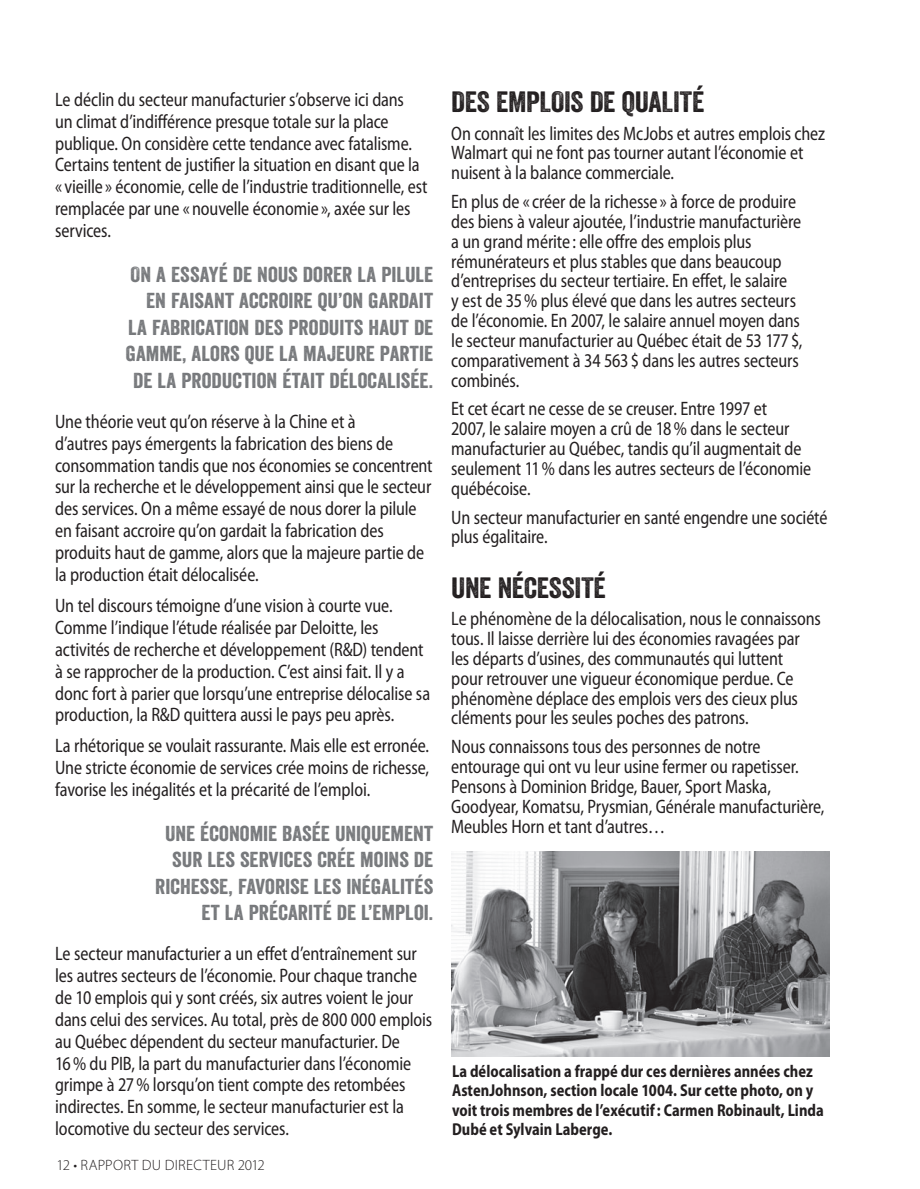
<style>
.page{position:relative;width:920px;height:1189px;background:#fff}
.page>*{position:absolute;margin:0;border:0;box-sizing:border-box;transform-origin:0 0}
.t1{font:28.5px "Veneer";letter-spacing:-.01em;color:#231f20;scale:1.1 1}
.t2{font:21px/26.5px "Veneer";color:#76787b;text-align:right;scale:1.1 1}
.t3{font:semi-condensed 19.5px/21.9px "Myriad Pro";letter-spacing:-.01em;color:#231f20;scale:.9 1}
.t4{font:700 semi-condensed 17.25px/19.5px "Myriad Pro";color:#231f20;scale:.9 1}
.t5{font:300 15px "Myriad Pro";letter-spacing:.015em;color:#231f20}
</style>
<div class="page">
<img style="left:451px;top:851px;width:378px;height:205px">
<p class="t3" style="left:55px;top:89px;width:415px">Le déclin du secteur manufacturier s’observe ici dans<br>un climat d’indifférence presque totale sur la place publique. On considère cette tendance avec fatalisme.<br>Certains tentent de justifier la situation en disant que la « vieille » économie, celle de l’industrie traditionnelle, est remplacée par une «nouvelle économie », axée sur les services.</p>
<p class="t2" style="left:126px;top:261px;width:281px">ON A ESSAYÉ DE NOUS DORER LA PILULE EN FAISANT ACCROIRE QU’ON GARDAIT LA FABRICATION DES PRODUITS HAUT DE GAMME, ALORS QUE LA MAJEURE PARTIE DE LA PRODUCTION ÉTAIT DÉLOCALISÉE.</p>
<p class="t3" style="left:55px;top:411px;width:421px">Une théorie veut qu’on réserve à la Chine et à<br>d’autres pays émergents la fabrication des biens de consommation tandis que nos économies se concentrent sur la recherche et le développement ainsi que le secteur des services. On a même essayé de nous dorer la pilule en faisant accroire qu’on gardait la fabrication des produits haut de gamme, alors que la majeure partie de la production était délocalisée.</p>
<p class="t3" style="left:55px;top:595px;width:418px">Un tel discours témoigne d’une vision à courte vue.<br>Comme l’indique l’étude réalisée par Deloitte, les activités de recherche et développement (R&amp;D) tendent à se rapprocher de la production. C’est ainsi fait. Il y a donc fort à parier que lorsqu’une entreprise délocalise sa production, la R&amp;D quittera aussi le pays peu après.</p>
<p class="t3" style="left:55px;top:735px;width:417px;text-align:justify">La rhétorique se voulait rassurante. Mais elle est erronée.<br>Une stricte économie de services crée moins de richesse, favorise les inégalités et la précarité de l’emploi.</p>
<p class="t2" style="left:155px;top:820px;width:254px">UNE ÉCONOMIE BASÉE UNIQUEMENT<br>SUR LES SERVICES CRÉE MOINS DE<br>RICHESSE, FAVORISE LES INÉGALITÉS<br>ET LA PRÉCARITÉ DE L’EMPLOI.</p>
<p class="t3" style="left:55px;top:943px;width:420px">Le secteur manufacturier a un effet d’entraînement sur les autres secteurs de l’économie. Pour chaque tranche de 10 emplois qui y sont créés, six autres voient le jour dans celui des services. Au total, près de 800 000 emplois au Québec dépendent du secteur manufacturier. De<br>16 % du PIB, la part du manufacturier dans l’économie grimpe à 27 % lorsqu’on tient compte des retombées indirectes. En somme, le secteur manufacturier est la locomotive du secteur des services.</p>
<p class="t5" style="left:57px;top:1155px;width:210px">12 • RAPPORT DU DIRECTEUR 2012</p>
<h1 class="t1" style="left:451px;top:85px;width:232px">DES EMPLOIS DE QUALITÉ</h1>
<p class="t3" style="left:451px;top:124px;width:417px;line-height:19.8px">On connaît les limites des McJobs et autres emplois chez<br>Walmart qui ne font pas tourner autant l’économie et nuisent à la balance commerciale.</p>
<p class="t3" style="left:451px;top:192px;width:392px;line-height:19.8px">En plus de « créer de la richesse » à force de produire des biens à valeur ajoutée, l’industrie manufacturière a un grand mérite : elle offre des emplois plus rémunérateurs et plus stables que dans beaucoup d’entreprises du secteur tertiaire. En effet, le salaire<br>y est de 35 % plus élevé que dans les autres secteurs de l’économie. En 2007, le salaire annuel moyen dans le secteur manufacturier au Québec était de 53 177 $, comparativement à 34 563 $ dans les autres secteurs combinés.</p>
<p class="t3" style="left:451px;top:399px;width:401px;line-height:19.8px">Et cet écart ne cesse de se creuser. Entre 1997 et<br>2007, le salaire moyen a crû de 18 % dans le secteur manufacturier au Québec, tandis qu’il augmentait de seulement 11 % dans les autres secteurs de l’économie québécoise.</p>
<p class="t3" style="left:451px;top:508px;width:419px;line-height:19.8px">Un secteur manufacturier en santé engendre une société plus égalitaire.</p>
<h1 class="t1" style="left:451px;top:570px;width:142px">UNE NÉCESSITÉ</h1>
<p class="t3" style="left:451px;top:609px;width:412px;line-height:19.8px">Le phénomène de la délocalisation, nous le connaissons tous. Il laisse derrière lui des économies ravagées par les départs d’usines, des communautés qui luttent<br>pour retrouver une vigueur économique perdue. Ce phénomène déplace des emplois vers des cieux plus cléments pour les seules poches des patrons.</p>
<p class="t3" style="left:451px;top:737px;width:416px;line-height:19.8px">Nous connaissons tous des personnes de notre entourage qui ont vu leur usine fermer ou rapetisser.<br>Pensons à Dominion Bridge, Bauer, Sport Maska, Goodyear, Komatsu, Prysmian, Générale manufacturière, Meubles Horn et tant d’autres…</p>
<p class="t4" style="left:452px;top:1061px;width:415px">La délocalisation a frappé dur ces dernières années chez AstenJohnson, section locale 1004. Sur cette photo, on y voit trois membres de l’exécutif : Carmen Robinault, Linda Dubé et Sylvain Laberge.</p>
</div>
